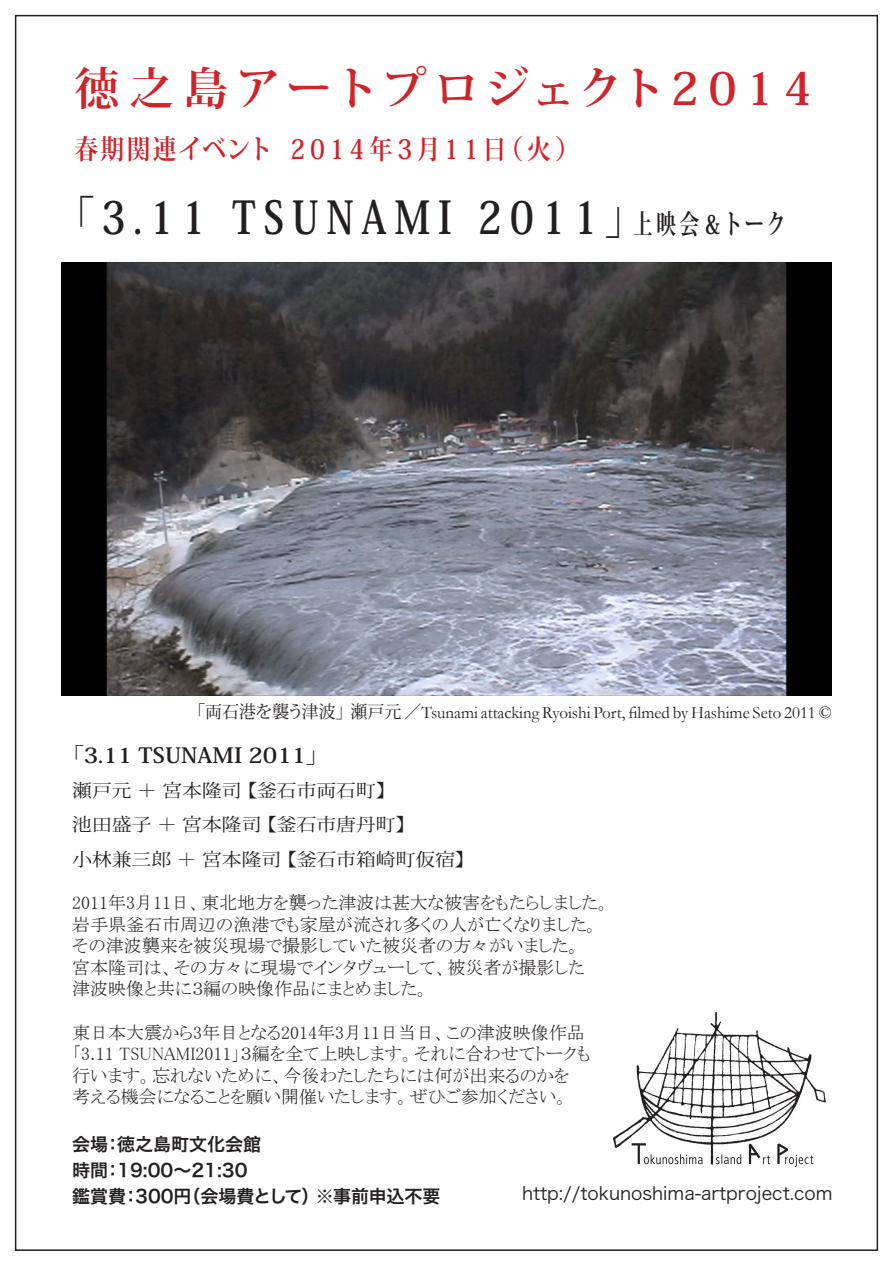
<style>
.page{position:relative;width:893px;height:1263px;background:#fff}
.page>*{position:absolute;margin:0;border:0;box-sizing:border-box;transform-origin:0 0}
.t1{font:700 45px "Koz Min Pro";letter-spacing:.2em;color:#231f20;scale:.86 1}
.t2{font:700 45px "Koz Min Pro";letter-spacing:.14em;color:#d1232a}
.t3{font:700 27px "Koz Min Pro";letter-spacing:.165em;color:#d1232a;scale:.88 1}
.t4{font:700 21px "Koz Min Pro";color:#231f20;scale:1.1 1}
.t5{font:18px/21.6px "MS P Mincho";color:#231f20}
.t6{font:18px "Koz Min Pro";color:#231f20;scale:1.1 1}
.t7{font:18px "Hira Kaku Pro W6";color:#231f20}
.t8{font:18px "Hira Kaku Pro W3";color:#231f20}
.t9{font:17.4px "Garamond";color:#231f20}
.s1{font-size:27px}
.s2{font-family:"Koz Min Pro"}
.s3{font-family:"Hira Kaku Pro W3"}
</style>
<div class="page">
<img style="left:61px;top:262px;width:771px;height:433px">
<img style="left:614px;top:1013px;width:212px;height:153px">
<p class="t2" style="left:74px;top:56px;width:739px">徳之島アートプロジェクト2014</p>
<p class="t3" style="left:74px;top:129px;width:575px">春期関連イベント 2014年3月11日（火）</p>
<p class="t1" style="left:56px;top:185px;width:850px">「3.11 TSUNAMI 2011」<span class="s1">上映会＆トーク</span></p>
<p class="t9" style="left:189px;top:702px;width:644px"><span class="s2">「両石港を襲う津波」瀬戸元 ／</span>Tsunami attacking Ryoishi Port, filmed by Hashime Seto 2011 ©</p>
<p class="t4" style="left:61px;top:740px;width:245px">「3.11 TSUNAMI 2011」</p>
<p class="t6" style="left:72px;top:778px;width:295px">瀬戸元 ＋ 宮本隆司 【釜石市両石町】</p>
<p class="t6" style="left:72px;top:812px;width:313px">池田盛子 ＋ 宮本隆司 【釜石市唐丹町】</p>
<p class="t6" style="left:72px;top:846px;width:367px">小林兼三郎 ＋ 宮本隆司 【釜石市箱崎町仮宿】</p>
<p class="t5" style="left:72px;top:892px;width:539px">2011年3月11日、東北地方を襲った津波は甚大な被害をもたらしました。</p>
<p class="t5" style="left:72px;top:913px;width:528px">岩手県釜石市周辺の漁港でも家屋が流され多くの人が亡くなりました。</p>
<p class="t5" style="left:72px;top:935px;width:510px">その津波襲来を被災現場で撮影していた被災者の方々がいました。</p>
<p class="t5" style="left:72px;top:956px;width:514px">宮本隆司は、その方々に現場でインタヴューして、被災者が撮影した</p>
<p class="t5" style="left:72px;top:978px;width:358px">津波映像と共に３編の映像作品にまとめました。</p>
<p class="t5" style="left:72px;top:1021px;width:520px">東日本大震から3年目となる2014年3月11日当日、この津波映像作品「3.11 TSUNAMI2011」３編を全て上映します。それに合わせてトークも</p>
<p class="t5" style="left:72px;top:1064px;width:498px">行います。忘れないために、今後わたしたちには何が出来るのかを</p>
<p class="t5" style="left:72px;top:1086px;width:498px">考える機会になることを願い開催いたします。ぜひご参加ください。</p>
<p class="t7" style="left:72px;top:1128px;width:190px">会場：徳之島町文化会館</p>
<p class="t7" style="left:72px;top:1153px;width:177px">時間：19:00〜21:30</p>
<p class="t7" style="left:72px;top:1179px;width:460px">鑑賞費：300円（会場費として）※事前申込不要<span class="s3">　　　　　</span></p>
<p class="t8" style="left:522px;top:1177px;width:330px">http://tokunoshima-artproject.com　</p>
</div>
